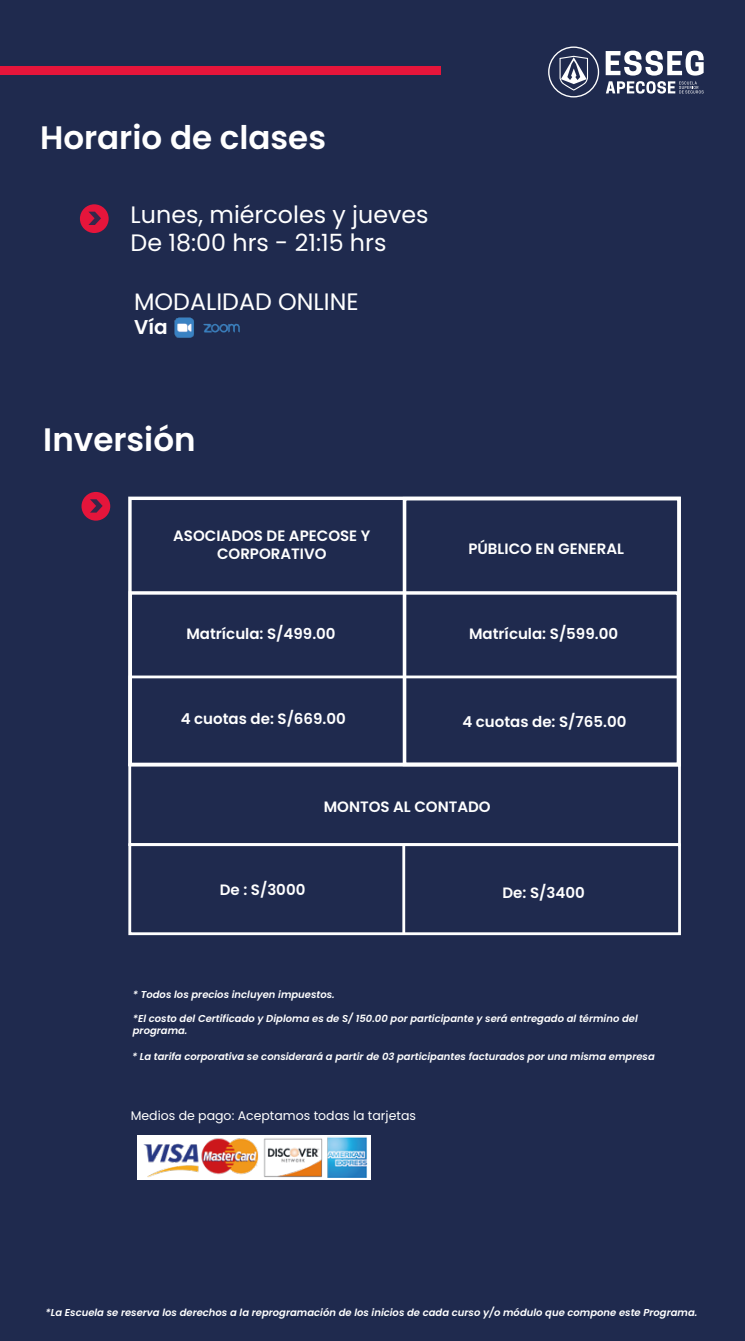
<style>
.page{position:relative;width:745px;height:1341px;background:#fff}
.page>*{position:absolute;margin:0;border:0;box-sizing:border-box;transform-origin:0 0}
.t1{font:600 32.5px "Poppins";color:#fff}
.t2{font:23.75px/28.5px "Poppins";color:#fff}
.t3{font:600 20px "Poppins";color:#fff}
.t4{font:600 15px/18px "Poppins";color:#fff;text-align:center}
.t5{font:12.5px "Poppins";color:#fff}
.t6{font:italic 600 10px/12px "Poppins";color:#fff}
</style>
<div class="page">
<div style="left:0;top:0;width:744px;height:1341px;background:#1f2a4e"></div>
<svg style="left:605px;top:51px;width:98px;height:43px"></svg>
<div style="left:547px;top:46px;width:51px;height:51px;border:1px solid #fff;border-radius:50%"></div>
<svg style="left:559px;top:56px;width:28px;height:35px"></svg>
<div style="left:0;top:66px;width:441px;height:9px;background:#e5153b"></div>
<svg style="left:80px;top:204px;width:29px;height:29px"></svg>
<img style="left:174px;top:317px;width:66px;height:21px">
<svg style="left:81px;top:492px;width:29px;height:29px"></svg>
<div style="left:128px;top:591px;width:551px;height:175px;border:3px solid #fff"></div>
<div style="left:402px;top:497px;width:278px;height:269px;border:4px solid #fff"></div>
<div style="left:128px;top:675px;width:551px;height:91px;border:3px solid #fff"></div>
<div style="left:137px;top:1135px;width:233px;height:45px;background:#fff"></div>
<img style="left:143px;top:1135px;width:228px;height:42px">
<div style="left:128px;top:763px;width:552px;height:83px;border:3px solid #fff"></div>
<div style="left:128px;top:843px;width:552px;height:92px;border:3px solid #fff"></div>
<hr style="left:402px;top:844px;width:3px;height:90px;background:#fff">
<h1 class="t1" style="left:40px;top:119px;width:287px">Horario de clases</h1>
<h2 class="t2" style="left:130px;top:200px;width:299px">Lunes, miércoles y jueves<br>De 18:00 hrs - 21:15 hrs</h2>
<h2 class="t2" style="left:134px;top:287px;width:226px">MODALIDAD ONLINE</h2>
<h3 class="t3" style="left:134px;top:315px;width:35px">Vía</h3>
<h1 class="t1" style="left:43px;top:421px;width:154px">Inversión</h1>
<h3 class="t4" style="left:173px;top:527px;width:198px">ASOCIADOS DE APECOSE Y<br>CORPORATIVO</h3>
<h3 class="t4" style="left:468px;top:540px;width:157px">PÚBLICO EN GENERAL</h3>
<h3 class="t4" style="left:186px;top:625px;width:151px">Matrícula: S/499.00</h3>
<h3 class="t4" style="left:181px;top:710px;width:166px">4 cuotas de: S/669.00</h3>
<h3 class="t4" style="left:469px;top:625px;width:150px">Matrícula: S/599.00</h3>
<h3 class="t4" style="left:462px;top:713px;width:165px">4 cuotas de: S/765.00</h3>
<h3 class="t4" style="left:323px;top:798px;width:168px">MONTOS AL CONTADO</h3>
<h3 class="t4" style="left:219px;top:881px;width:87px">De : S/3000</h3>
<h3 class="t4" style="left:502px;top:884px;width:84px">De: S/3400</h3>
<p class="t6" style="left:133px;top:989px;width:203px">* Todos los precios incluyen impuestos.</p>
<p class="t6" style="left:133px;top:1013px;width:506px">*El costo del Certificado y Diploma es de S/ 150.00 por participante y será entregado al término del programa.</p>
<p class="t6" style="left:132px;top:1050px;width:524px">* La tarifa corporativa se considerará a partir de 03 participantes facturados por una misma empresa</p>
<p class="t5" style="left:131px;top:1109px;width:286px">Medios de pago: Aceptamos todas la tarjetas</p>
<p class="t6" style="left:46px;top:1306px;width:653px">*La Escuela se reserva los derechos a la reprogramación de los inicios de cada curso y/o módulo que compone este Programa.</p>
</div>
